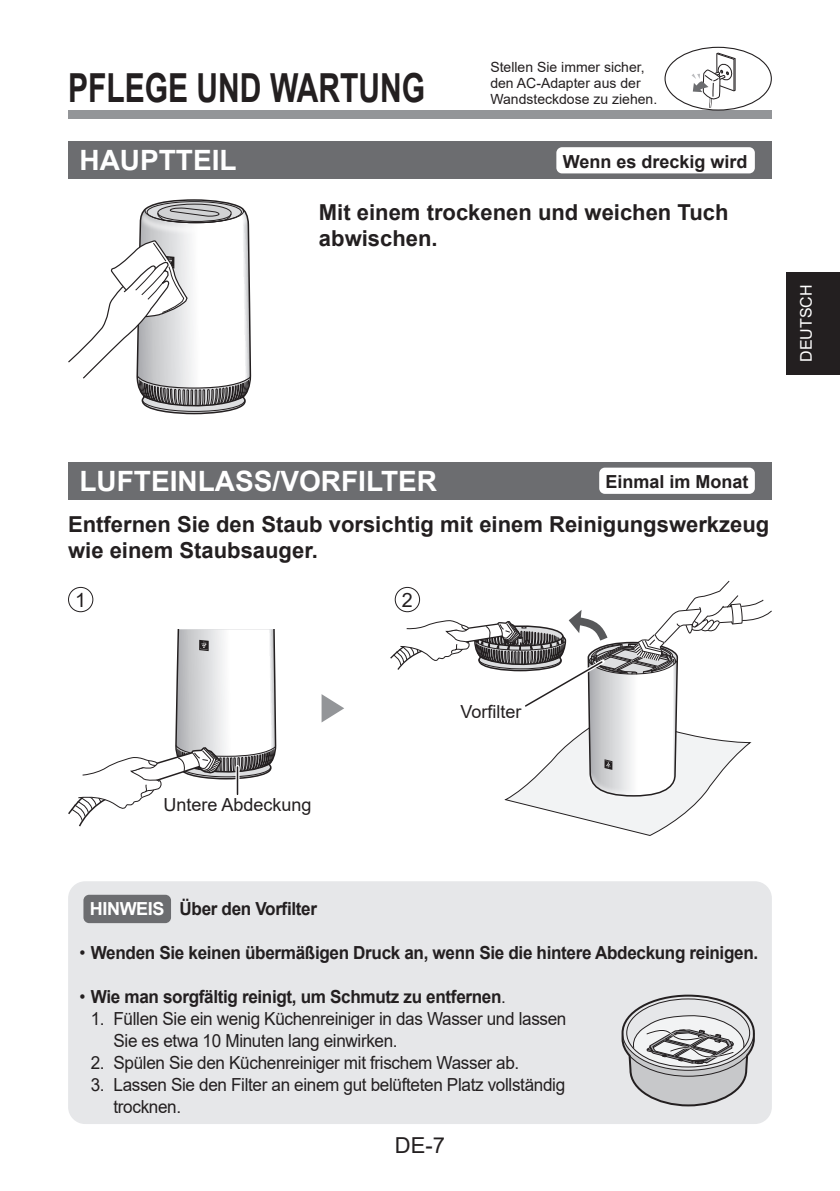
<style>
.page{position:relative;width:840px;height:1191px;background:#fff}
.page>*{position:absolute;margin:0;border:0;box-sizing:border-box;transform-origin:0 0}
.t1{font:700 40px "Arial";color:#231f20;scale:.75 1}
.t2{font:700 28px "Arial";color:#fff}
.t3{font:700 22px/26px "Arial";color:#231f20}
.t4{font:22px "Arial";color:#231f20}
.t5{font:19.8px "Arial";color:#231f20}
.t6{font:18px/22px "Arial";letter-spacing:-.02em;color:#231f20;scale:.95 1}
.t7{font:700 18px "Arial";letter-spacing:-.02em;color:#231f20;scale:.95 1}
.t8{font:700 18px "Arial";color:#231f20}
.t9{font:18px "Arial";color:#231f20}
.t10{font:16px "Arial";color:#fff}
.t11{font:14px/16px "Arial";color:#231f20}
.s1{color:#fff}
.s2{font-weight:400}
</style>
<div class="page">
<div style="left:68px;top:111px;width:703px;height:8px;background:#939598"></div>
<div style="left:785px;top:272px;width:54px;height:102px;background:#231f20"></div>
<div style="left:68px;top:881px;width:703px;height:243px;background:#e6e7e9;border-radius:17px"></div>
<div style="left:83px;top:894px;width:88px;height:29px;background:#6c6d70;border-radius:6px"></div>
<svg style="left:691px;top:53px;width:44px;height:56px"></svg>
<div style="left:664px;top:47px;width:107px;height:64px;border:1px solid #231f20;border-radius:50%"></div>
<div style="left:68px;top:142px;width:703px;height:37px;background:#6c6d70"></div>
<div style="left:68px;top:462px;width:703px;height:37px;background:#6c6d70"></div>
<svg style="left:68px;top:199px;width:183px;height:215px"></svg>
<svg style="left:68px;top:629px;width:208px;height:197px"></svg>
<svg style="left:321px;top:694px;width:23px;height:28px"></svg>
<svg style="left:621px;top:994px;width:133px;height:112px"></svg>
<div style="left:68px;top:587px;width:25px;height:25px;border:1px solid #231f20;border-radius:50%"></div>
<div style="left:599px;top:467px;width:155px;height:27px;background:#fff;border-radius:6px"></div>
<div style="left:556px;top:147px;width:198px;height:26px;background:#fff;border-radius:6px"></div>
<svg style="left:390px;top:581px;width:381px;height:255px"></svg>
<svg style="left:235px;top:767px;width:4px;height:27px"></svg>
<hr style="left:236px;top:767px;width:2px;height:27px;background:#231f20">
<h1 class="t1" style="left:68px;top:60px;width:477px">PFLEGE UND WARTUNG</h1>
<p class="t11" style="left:490px;top:59px;width:168px">Stellen Sie immer sicher, den AC-Adapter aus der<br>Wandsteckdose zu ziehen.</p>
<h2 class="t2" style="left:79px;top:141px;width:159px">HAUPTTEIL</h2>
<p class="t8" style="left:562px;top:149px;width:186px">Wenn es dreckig wird</p>
<p class="t3" style="left:319px;top:199px;width:411px">Mit einem trockenen und weichen Tuch abwischen.</p>
<p class="t10" style="left:794px;top:362px;width:79px;rotate:-90deg">DEUTSCH</p>
<h2 class="t2" style="left:79px;top:461px;width:359px">LUFTEINLASS/VORFILTER</h2>
<p class="t8" style="left:605px;top:469px;width:145px">Einmal im Monat</p>
<p class="t3" style="left:68px;top:511px;width:702px">Entfernen Sie den Staub vorsichtig mit einem Reinigungswerkzeug wie einem Staubsauger.</p>
<p class="t5" style="left:75px;top:586px;width:12px">1</p>
<p class="t5" style="left:402px;top:586px;width:12px">2</p>
<p class="t9" style="left:163px;top:792px;width:150px">Untere Abdeckung</p>
<p class="t9" style="left:460px;top:699px;width:63px">Vorfilter</p>
<p class="t7" style="left:90px;top:895px;width:241px"><span class="s1">HINWEIS</span> Über den Vorfilter</p>
<p class="t7" style="left:79px;top:939px;width:715px"><span class="s2">•</span> Wenden Sie keinen übermäßigen Druck an, wenn Sie die hintere Abdeckung reinigen.</p>
<p class="t7" style="left:79px;top:983px;width:450px"><span class="s2">•</span> Wie man sorgfältig reinigt, um Schmutz zu entfernen<span class="s2">.</span></p>
<p class="t6" style="left:113px;top:1007px;width:478px;text-indent:-23px">1. Füllen Sie ein wenig Küchenreiniger in das Wasser und lassen<br>Sie es etwa 10 Minuten lang einwirken.</p>
<p class="t6" style="left:91px;top:1051px;width:452px">2. Spülen Sie den Küchenreiniger mit frischem Wasser ab.</p>
<p class="t6" style="left:113px;top:1073px;width:476px;text-indent:-23px">3. Lassen Sie den Filter an einem gut belüfteten Platz vollständig trocknen.</p>
<p class="t4" style="left:394px;top:1130px;width:52px">DE-7</p>
</div>
